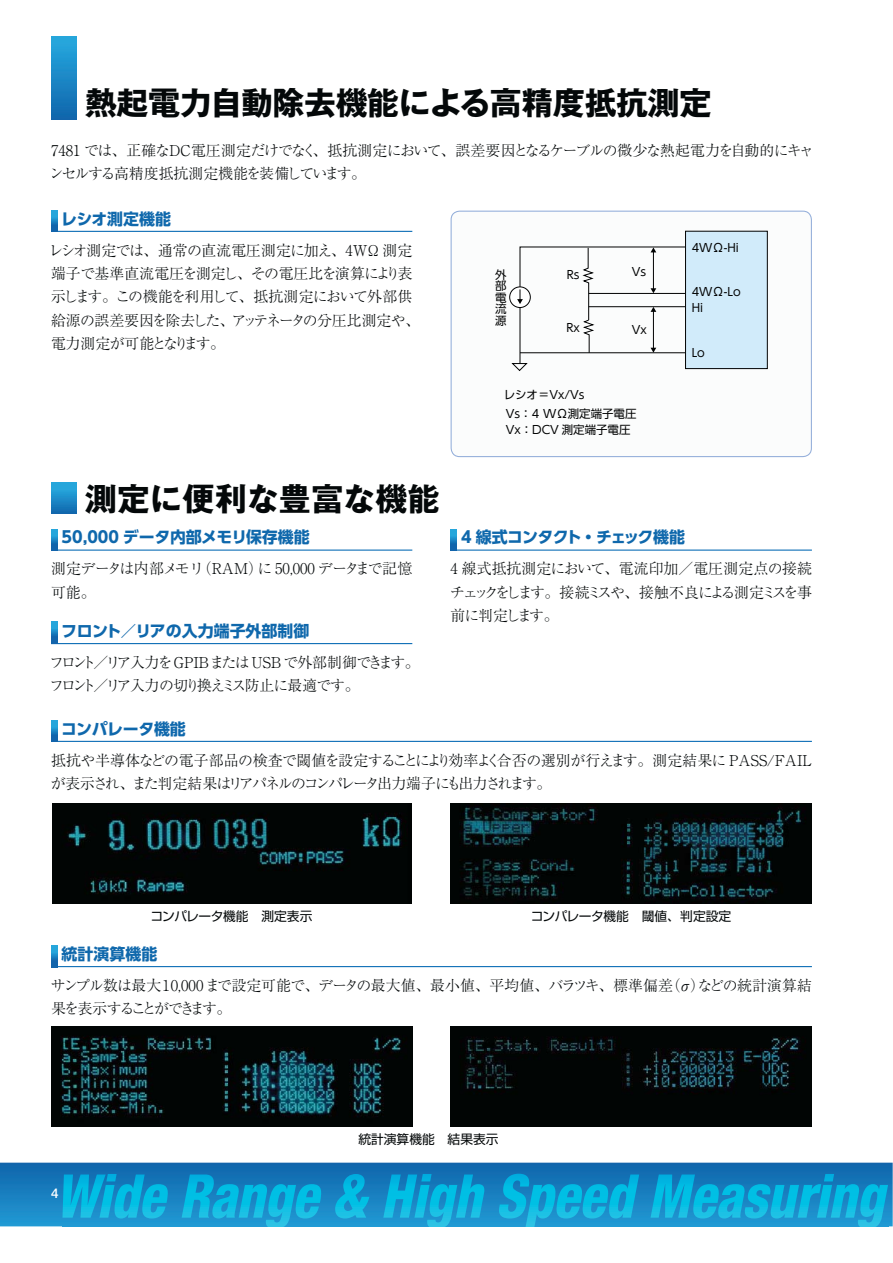
<style>
.page{position:relative;width:893px;height:1263px;background:#fff}
.page>*{position:absolute;margin:0;border:0;box-sizing:border-box;transform-origin:0 0}
.t1{font:31.95px "Gothic MB101 Pro Bold 90 msp RKSJ H";letter-spacing:-.01em;color:#040809}
.t2{font:31.95px "Gothic MB101 Pro Bold 90 msp RKSJ H";letter-spacing:.02em;color:#040809}
.t3{font:15.9px "UD Shin Go Pro Bold 90 msp RKSJ H";letter-spacing:-.01em;color:#0f68ac}
.t4{font:15.9px "UD Shin Go Pro Bold 90 msp RKSJ H";letter-spacing:-.05em;color:#0f68ac}
.t5{font:14.85px/23.4px "Ryumin Pro Light 90 msp RKSJ H";letter-spacing:-.055em;color:#040809}
.t6{font:14.85px/23.4px "Ryumin Pro Light 90 msp RKSJ H";letter-spacing:-.035em;color:#040809}
.t7{font:14.85px/23.4px "Ryumin Pro Light 90 msp RKSJ H";letter-spacing:-.085em;color:#040809}
.t8{font:14.85px/23.4px "Ryumin Pro Light 90 msp RKSJ H";letter-spacing:-.025em;color:#040809}
.t9{font:500 13.5px "Helvetica Neue LT Std";color:#fff}
.t10{font:12.75px "Shin Go Pro Regular 90 msp RKSJ H";letter-spacing:-.03em;color:#040809}
.t11{font:12.75px "Shin Go Pro Regular 90 msp RKSJ H";color:#040809}
.t12{font:11.4px/11.4px "UD Shin Go Pro Regular 90 msp RKSJ H";color:#010202}
</style>
<div class="page">
<svg style="left:0;top:1163px;width:893px;height:63px"></svg>
<svg style="left:457px;top:1174px;width:431px;height:52px"></svg>
<svg style="left:62px;top:1174px;width:395px;height:52px"></svg>
<img style="left:451px;top:804px;width:361px;height:99px">
<img style="left:52px;top:804px;width:359px;height:99px">
<img style="left:451px;top:1027px;width:361px;height:100px">
<div style="left:451px;top:211px;width:360px;height:246px;background:#fbfcfc;border-radius:9px"></div>
<div style="left:451px;top:211px;width:361px;height:246px;border:1px solid #93aeda;border-radius:9px"></div>
<hr style="left:51px;top:231px;width:361px;height:1px;background:#0067b3">
<div style="left:509px;top:287px;width:22px;height:21px;border:1px solid #010202;border-radius:50%"></div>
<svg style="left:512px;top:246px;width:174px;height:125px"></svg>
<div style="left:685px;top:231px;width:82px;height:138px;background:#d1ebfa"></div>
<div style="left:685px;top:231px;width:82px;height:138px;border:1px solid #010202"></div>
<hr style="left:51px;top:550px;width:361px;height:1px;background:#0067b3">
<hr style="left:51px;top:643px;width:361px;height:1px;background:#0067b3">
<hr style="left:451px;top:550px;width:361px;height:1px;background:#0067b3">
<hr style="left:51px;top:741px;width:761px;height:1px;background:#0067b3">
<hr style="left:51px;top:966px;width:761px;height:1px;background:#0067b3">
<img style="left:51px;top:1027px;width:361px;height:100px">
<div style="left:51px;top:36px;width:26px;height:83px;background:linear-gradient(to bottom,#27abe0,#0f65ac)"></div>
<div style="left:51px;top:483px;width:26px;height:30px;background:linear-gradient(to bottom,#2bb1e4,#116cb1)"></div>
<svg style="left:51px;top:211px;width:6px;height:21px"></svg>
<svg style="left:51px;top:529px;width:6px;height:22px"></svg>
<svg style="left:51px;top:721px;width:6px;height:21px"></svg>
<svg style="left:51px;top:946px;width:6px;height:21px"></svg>
<svg style="left:451px;top:529px;width:6px;height:22px"></svg>
<svg style="left:51px;top:622px;width:6px;height:21px"></svg>
<h1 class="t1" style="left:85px;top:91px;width:628px">熱起電力自動除去機能による高精度抵抗測定</h1>
<p class="t5" style="left:49px;top:140px;width:766px">7481 では、正確なＤＣ電圧測定だけでなく、抵抗測定において、誤差要因となるケーブルの微少な熱起電力を自動的にキャンセルする高精度抵抗測定機能を装備しています。</p>
<p class="t3" style="left:61px;top:213px;width:111px">レシオ測定機能</p>
<p class="t6" style="left:49px;top:240px;width:373px">レシオ測定では、通常の直流電圧測定に加え、4WΩ 測定端子で基準直流電圧を測定し、その電圧比を演算により表示します。この機能を利用して、抵抗測定において外部供給源の誤差要因を除去した、アッテネータの分圧比測定や、電力測定が可能となります。</p>
<p class="t12" style="left:692px;top:243px;width:49px">4WΩ-Hi</p>
<p class="t12" style="left:692px;top:286px;width:51px;line-height:15.6px">4WΩ-Lo<br>Hi</p>
<p class="t12" style="left:692px;top:349px;width:15px">Lo</p>
<p class="t12" style="left:567px;top:271px;width:14px">Rs</p>
<p class="t12" style="left:632px;top:267px;width:16px">Vs</p>
<p class="t12" style="left:495px;top:270px;width:13px;text-align:justify">外部電流源</p>
<p class="t12" style="left:566px;top:323px;width:15px">Rx</p>
<p class="t12" style="left:632px;top:325px;width:16px">Vx</p>
<p class="t12" style="left:504px;top:390px;width:82px">レシオ＝Vx/Vs</p>
<p class="t12" style="left:506px;top:407px;width:132px;line-height:16.2px">Vs：4 WΩ測定端子電圧<br>Vx：DCV 測定端子電圧</p>
<h1 class="t2" style="left:85px;top:487px;width:356px">測定に便利な豊富な機能</h1>
<p class="t3" style="left:62px;top:531px;width:250px">50,000 データ内部メモリ保存機能</p>
<p class="t8" style="left:51px;top:559px;width:363px">測定データは内部メモリ（RAM）に 50,000 データまで記憶可能。</p>
<p class="t3" style="left:61px;top:625px;width:250px">フロント／リアの入力端子外部制御</p>
<p class="t7" style="left:49px;top:653px;width:372px">フロント／リア入力をGPIBまたは USB で外部制御できます。フロント／リア入力の切り換えミス防止に最適です。</p>
<p class="t4" style="left:461px;top:531px;width:225px">4 線式コンタクト・チェック機能</p>
<p class="t5" style="left:450px;top:559px;width:363px;text-align:justify">4 線式抵抗測定において、電流印加／電圧測定点の接続チェックをします。接続ミスや、接触不良による測定ミスを事前に判定します。</p>
<p class="t3" style="left:61px;top:723px;width:126px">コンパレータ機能</p>
<p class="t5" style="left:51px;top:750px;width:763px">抵抗や半導体などの電子部品の検査で閾値を設定することにより効率よく合否の選別が行えます。測定結果に PASS/FAILが表示され、また判定結果はリアパネルのコンパレータ出力端子にも出力されます。</p>
<p class="t10" style="left:150px;top:911px;width:164px">コンパレータ機能　測定表示</p>
<p class="t10" style="left:531px;top:911px;width:202px">コンパレータ機能　閾値、判定設定</p>
<p class="t3" style="left:62px;top:948px;width:97px">統計演算機能</p>
<p class="t5" style="left:51px;top:976px;width:763px">サンプル数は最大１0,000まで設定可能で、データの最大値、最小値、平均値、バラツキ、標準偏差（σ）などの統計演算結果を表示することができます。</p>
<p class="t9" style="left:51px;top:1185px;width:9px">4</p>
<p class="t11" style="left:358px;top:1135px;width:142px">統計演算機能　結果表示</p>
</div>
